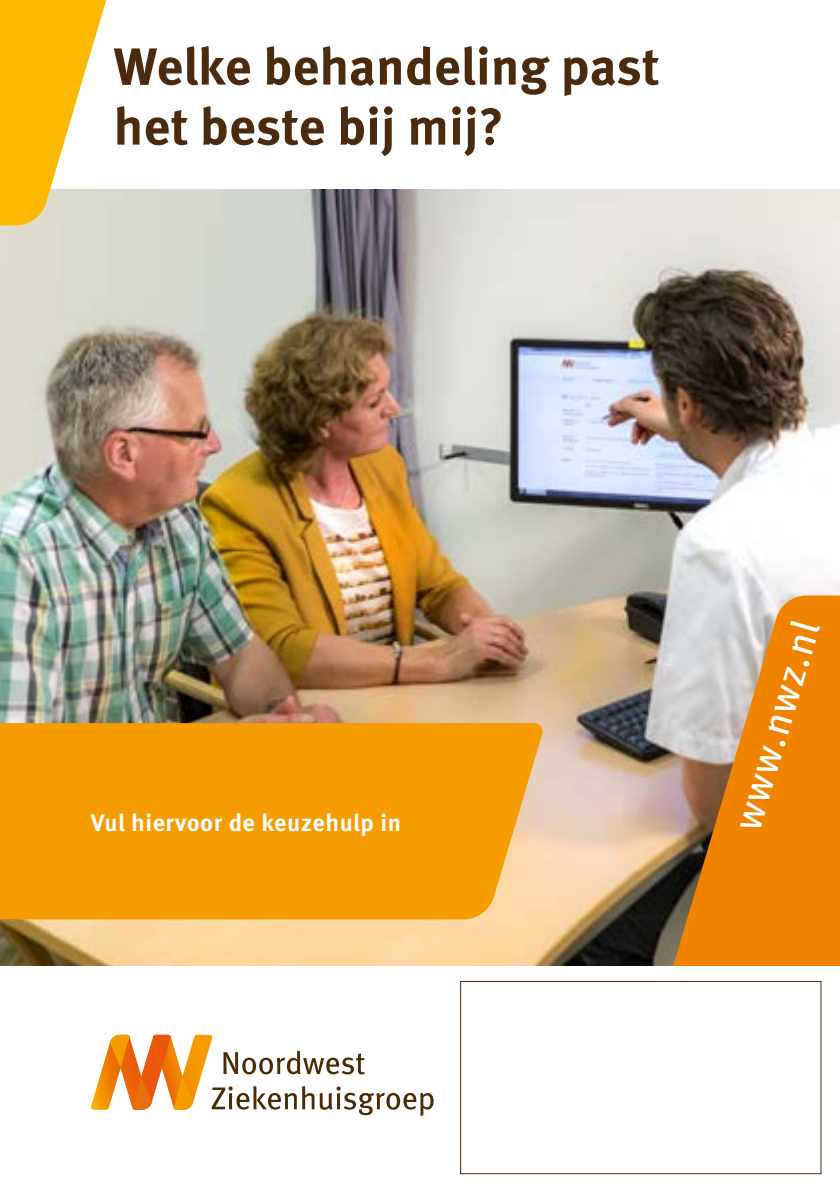
<style>
.page{position:relative;width:840px;height:1191px;background:#fff}
.page>*{position:absolute;margin:0;border:0;box-sizing:border-box;transform-origin:0 0}
.t1{font:700 52px/60px "Meta Pro";color:#4b2a0e}
.t2{font:40px "Meta Pro";color:#fff}
.t3{font:700 24px "Meta Pro";letter-spacing:.02em;color:#fff}
</style>
<div class="page">
<img style="left:0;top:190px;width:839px;height:775px">
<svg style="left:0;top:0;width:164px;height:225px"></svg>
<svg style="left:91px;top:1034px;width:342px;height:82px"></svg>
<svg style="left:658px;top:595px;width:181px;height:370px;background:#d6903e"></svg>
<div style="left:0;top:723px;width:542px;height:196px;background:#f59c00"></div>
<div style="left:460px;top:981px;width:360px;height:193px;border:1px solid #4b2a0e"></div>
<p class="t1" style="left:113px;top:33px;width:547px">Welke behandeling past het beste bij mij?</p>
<p class="t3" style="left:91px;top:803px;width:311px">Vul hiervoor de keuzehulp in</p>
<p class="t2" style="left:716px;top:820px;width:217px;rotate:-74deg">www.nwz.nl</p>
</div>
